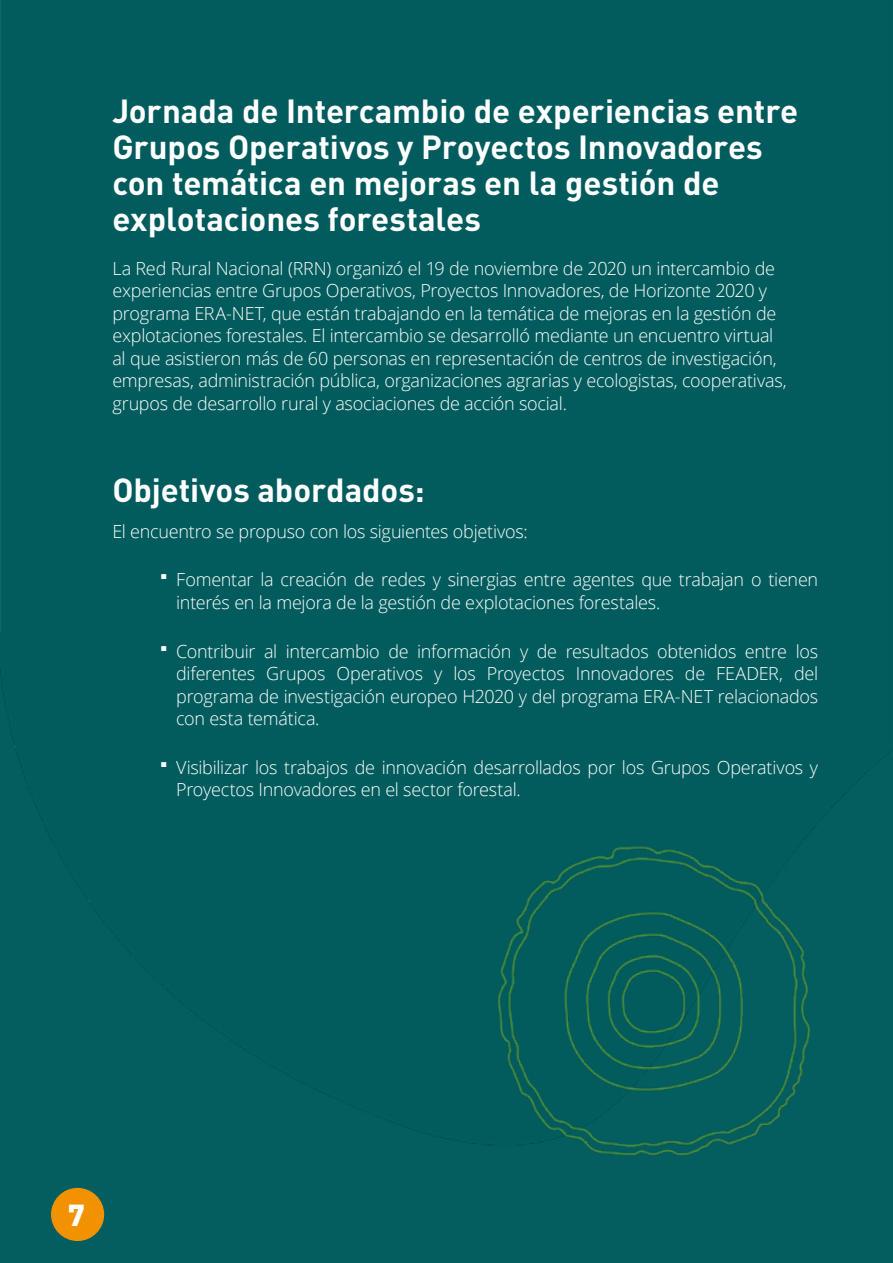
<style>
.page{position:relative;width:893px;height:1263px;background:#025c5d}
.page>*{position:absolute;margin:0;border:0;box-sizing:border-box;transform-origin:0 0}
.t1{font:700 33px/36px "DIN Pro";letter-spacing:-.005em;color:#fff}
.t2{font:900 30px "DIN Pro";color:#fff}
.t3{font:300 18px/22.5px "Open Sans";letter-spacing:-.015em;color:#fff}
.s1{font-family:"DIN Pro";font-weight:700;font-size:33px}
</style>
<div class="page">
<img style="left:482px;top:838px;width:345px;height:336px">
<div style="left:51px;top:1188px;width:53px;height:53px;background:#f39200;border-radius:50%"></div>
<h1 class="t1" style="left:112px;top:92px;width:687px">Jornada de Intercambio de experiencias entre Grupos Operativos y Proyectos Innovadores con temática en mejoras en la gestión de explotaciones forestales</h1>
<p class="t3" style="left:112px;top:257px;width:676px">La Red Rural Nacional (RRN) organizó el 19 de noviembre de 2020 un intercambio de experiencias entre Grupos Operativos, Proyectos Innovadores, de Horizonte 2020 y programa ERA-NET, que están trabajando en la temática de mejoras en la gestión de explotaciones forestales. El intercambio se desarrolló mediante un encuentro virtual al que asistieron más de 60 personas en representación de centros de investigación, empresas, administración pública, organizaciones agrarias y ecologistas, cooperativas, grupos de desarrollo rural y asociaciones de acción social.</p>
<h1 class="t1" style="left:112px;top:471px;width:314px">Objetivos abordados:</h1>
<p class="t3" style="left:112px;top:519px;width:417px">El encuentro se propuso con los siguientes objetivos:</p>
<p class="t3" style="left:176px;top:568px;width:643px;text-indent:-17px"><span class="s1">·</span> Fomentar la creación de redes y sinergias entre agentes que trabajan o tienen interés en la mejora de la gestión de explotaciones forestales.</p>
<p class="t3" style="left:176px;top:639px;width:643px;text-align:justify;text-indent:-17px"><span class="s1">·</span> Contribuir al intercambio de información y de resultados obtenidos entre los diferentes Grupos Operativos y los Proyectos Innovadores de FEADER, del programa de investigación europeo H2020 y del programa ERA-NET relacionados con esta temática.</p>
<p class="t3" style="left:176px;top:756px;width:643px;text-indent:-17px"><span class="s1">·</span> Visibilizar los trabajos de innovación desarrollados por los Grupos Operativos y<br>Proyectos Innovadores en el sector forestal.</p>
<h2 class="t2" style="left:68px;top:1195px;width:18px">7</h2>
</div>
